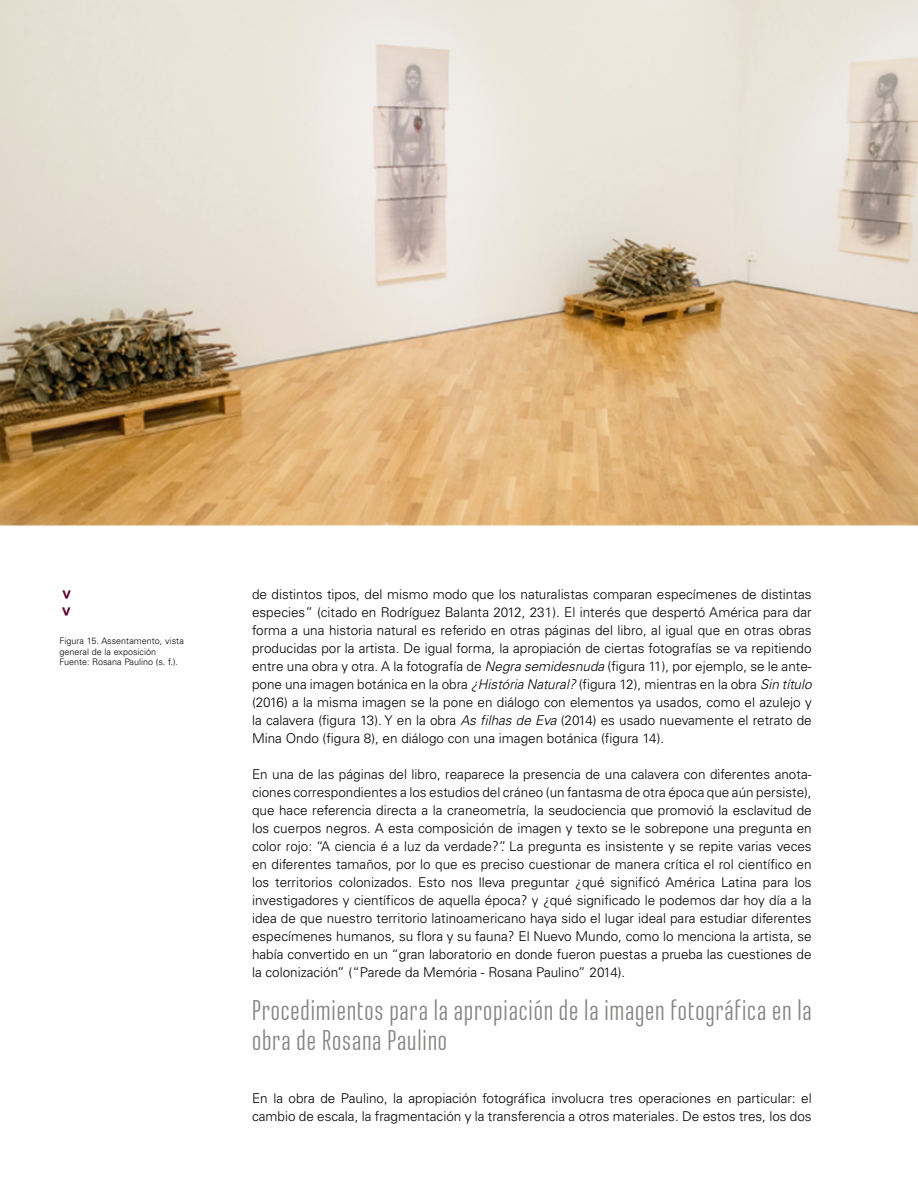
<style>
.page{position:relative;width:918px;height:1188px;background:#fff}
.page>*{position:absolute;margin:0;border:0;box-sizing:border-box;transform-origin:0 0}
.t1{font:28.5px/30px "Ristretto Pro";letter-spacing:.03em;color:#878786}
.t2{font:300 13.5px/18px "Univers LT Std";color:#000;text-align:justify}
.t3{font:300 9px/10.5px "Univers LT Std";color:#000}
.s1{font-style:italic}
</style>
<div class="page">
<img style="left:0;top:0;width:918px;height:526px">
<p class="t3" style="left:60px;top:636px;width:126px">Figura 15. Assentamento, vista general de la exposición<br>Fuente: Rosana Paulino (s. f.).</p>
<p class="t2" style="left:252px;top:585px;width:561px">de distintos tipos, del mismo modo que los naturalistas comparan especímenes de distintas especies” (citado en Rodríguez Balanta 2012, 231). El interés que despertó América para dar forma a una historia natural es referido en otras páginas del libro, al igual que en otras obras producidas por la artista. De igual forma, la apropiación de ciertas fotografías se va repitiendo entre una obra y otra. A la fotografía de <span class="s1">Negra semidesnuda</span> (figura 11), por ejemplo, se le ante&shy;pone una imagen botánica en la obra <span class="s1">¿História Natural?</span> (figura 12), mientras en la obra <span class="s1">Sin título </span>(2016) a la misma imagen se la pone en diálogo con elementos ya usados, como el azulejo y la calavera (figura 13). Y en la obra <span class="s1">As filhas de Eva</span> (2014) es usado nuevamente el retrato de Mina Ondo (figura 8), en diálogo con una imagen botánica (figura 14).</p>
<p class="t2" style="left:252px;top:765px;width:561px">En una de las páginas del libro, reaparece la presencia de una calavera con diferentes anota&shy;ciones correspondientes a los estudios del cráneo (un fantasma de otra época que aún persiste), que hace referencia directa a la craneometría, la seudociencia que promovió la esclavitud de los cuerpos negros. A esta composición de imagen y texto se le sobrepone una pregunta en color rojo: “A ciencia é a luz da verdade?”. La pregunta es insistente y se repite varias veces en diferentes tamaños, por lo que es preciso cuestionar de manera crítica el rol científico en los territorios colonizados. Esto nos lleva preguntar ¿qué significó América Latina para los investigadores y científicos de aquella época? y ¿qué significado le podemos dar hoy día a la idea de que nuestro territorio latinoamericano haya sido el lugar ideal para estudiar diferentes especímenes humanos, su flora y su fauna? El Nuevo Mundo, como lo menciona la artista, se había convertido en un “gran laboratorio en donde fueron puestas a prueba las cuestiones de la colonización” (“Parede da Memória - Rosana Paulino” 2014).</p>
<h1 class="t1" style="left:252px;top:995px;width:561px">Procedimientos para la apropiación de la imagen fotográfica en la obra de Rosana Paulino</h1>
<p class="t2" style="left:252px;top:1089px;width:561px">En la obra de Paulino, la apropiación fotográfica involucra tres operaciones en particular: el cambio de escala, la fragmentación y la transferencia a otros materiales. De estos tres, los dos</p>
</div>
